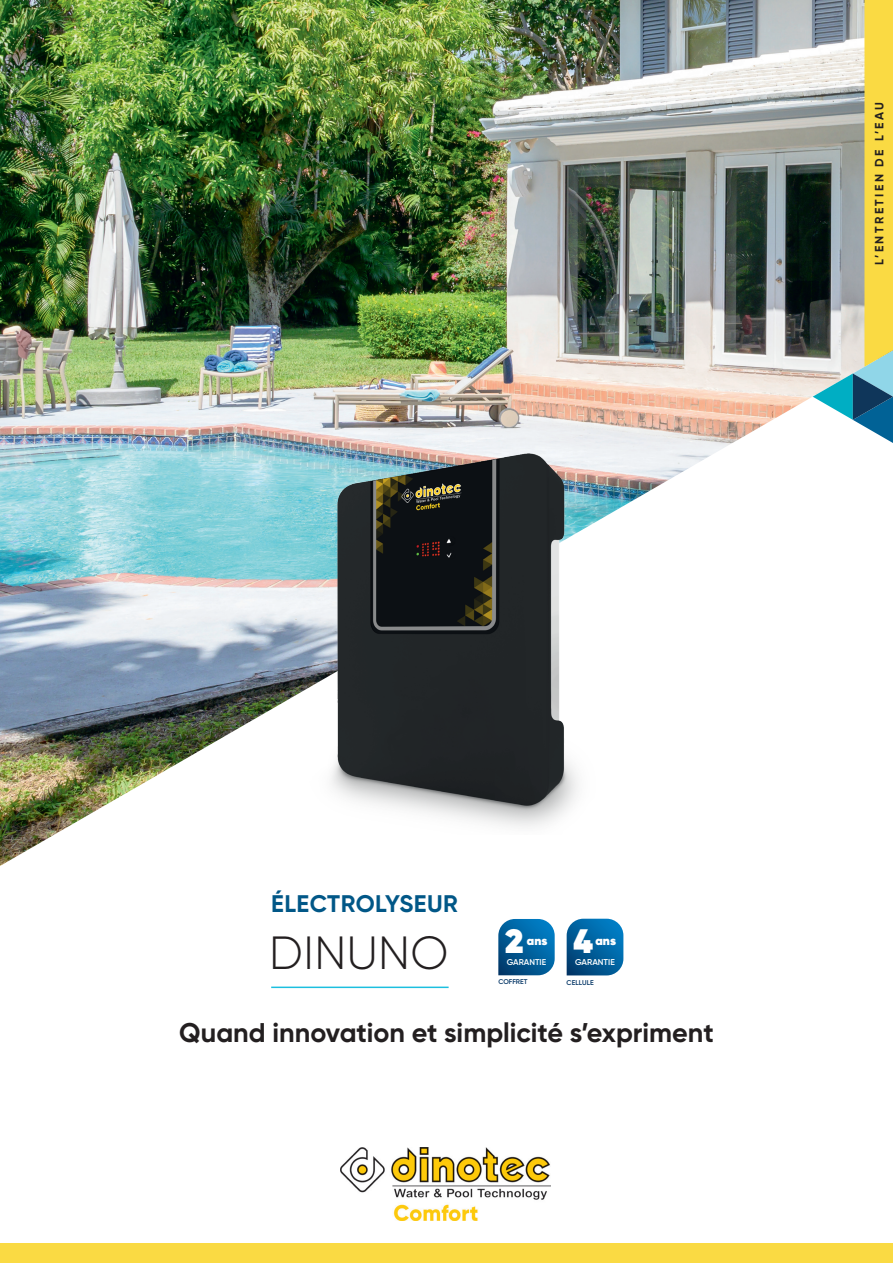
<style>
.page{position:relative;width:893px;height:1263px;background:#fff}
.page>*{position:absolute;margin:0;border:0;box-sizing:border-box;transform-origin:0 0}
.t1{font:300 46.5px "Gilroy";letter-spacing:.01em;color:#231f20}
.t2{font:800 33.9px "Gilroy";color:#fff}
.t3{font:800 33.6px "Gilroy";color:#fff}
.t4{font:700 27px "Gilroy";color:#231f20}
.t5{font:700 24px "Gilroy";letter-spacing:.015em;color:#015787}
.t6{font:800 12.3px "Gilroy";color:#fff}
.t7{font:700 12px "Gilroy";letter-spacing:.2em;color:#231f20}
.t8{font:600 8.4px "Gilroy";color:#fff}
.t9{font:600 6.9px "Gilroy";color:#013364}
</style>
<div class="page">
<img style="left:0;top:0;width:813px;height:866px">
<div style="left:0;top:1244px;width:893px;height:19px;background:#fada43"></div>
<img style="left:95px;top:430px;width:705px;height:411px">
<svg style="left:813px;top:0;width:80px;height:443px;background:#a8ad8b"></svg>
<img style="left:340px;top:1147px;width:210px;height:73px">
<hr style="left:271px;top:986px;width:178px;height:2px;background:#1cbfdf">
<svg style="left:498px;top:919px;width:57px;height:56px;background:#116aa2"></svg>
<svg style="left:567px;top:919px;width:56px;height:56px;background:#0c67a1"></svg>
<p class="t7" style="left:872px;top:265px;width:165px;rotate:-90deg">L’ENTRETIEN DE L’EAU</p>
<p class="t5" style="left:271px;top:889px;width:188px">ÉLECTROLYSEUR</p>
<h1 class="t1" style="left:269px;top:924px;width:181px">DINUNO</h1>
<p class="t3" style="left:505px;top:920px;width:20px">2</p>
<p class="t6" style="left:527px;top:933px;width:22px">ans</p>
<p class="t8" style="left:507px;top:956px;width:41px">GARANTIE</p>
<p class="t9" style="left:498px;top:978px;width:31px">COFFRET</p>
<p class="t2" style="left:574px;top:920px;width:21px">4</p>
<p class="t6" style="left:595px;top:932px;width:22px">ans</p>
<p class="t8" style="left:575px;top:956px;width:41px">GARANTIE</p>
<p class="t9" style="left:567px;top:978px;width:29px">CELLULE</p>
<p class="t4" style="left:179px;top:1016px;width:536px">Quand innovation et simplicité s’expriment</p>
</div>
